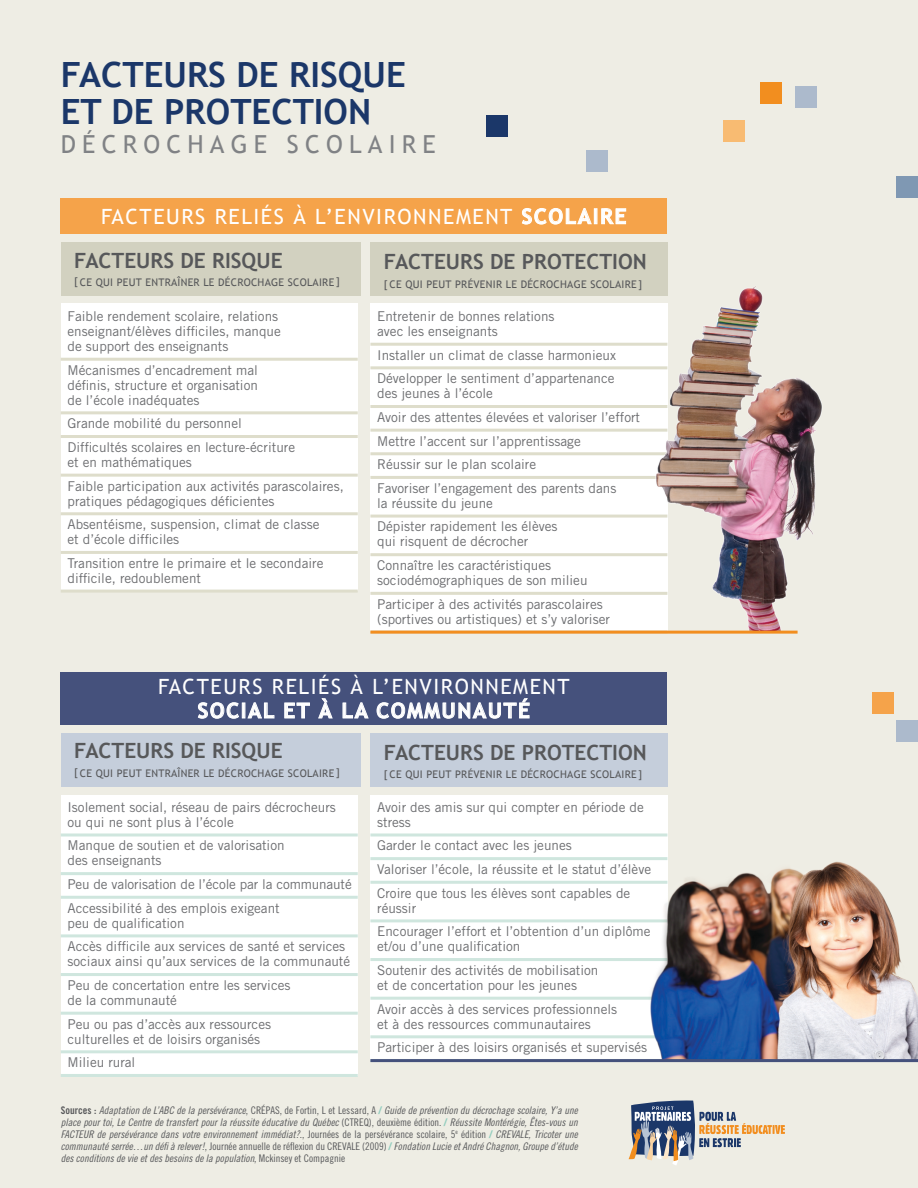
<style>
.page{position:relative;width:918px;height:1188px;background:#eeede4}
.page>*{position:absolute;margin:0;border:0;box-sizing:border-box;transform-origin:0 0}
.t1{font:700 34.8px/37.2px "Trebuchet MS";color:#1b3769}
.t2{font:24.9px "Trebuchet MS";letter-spacing:.25em;color:#808285}
.t3{font:700 21px "Trebuchet MS";color:#57585a}
.t4{font:21px "Trebuchet MS";letter-spacing:.075em;color:#fff}
.t5{font:700 21px "Trebuchet MS";letter-spacing:.075em;color:#fff}
.t6{font:13.5px/23.7px "Trade Gothic";color:#6c6d70}
.t7{font:italic 10.5px/12px "Trade Gothic Cond Eighteen";color:#57585a;text-align:justify}
.t8{font:10.5px "Trebuchet MS";letter-spacing:.025em;color:#57585a}
.s1{font-weight:700}
.s2{font-family:"Trade Gothic Bold Cond Twenty";font-style:normal}
.s3{font-style:normal}
.s4{font-family:"Trade Gothic";font-weight:700;font-style:normal;color:#92cdbe}
</style>
<div class="page">
<div style="left:370px;top:303px;width:297px;height:329px;background:#fff"></div>
<div style="left:61px;top:303px;width:297px;height:288px;background:#fff"></div>
<div style="left:370px;top:795px;width:297px;height:265px;background:#fff"></div>
<div style="left:61px;top:795px;width:297px;height:281px;background:#fff"></div>
<div style="left:61px;top:242px;width:300px;height:54px;background:#d2d1c0"></div>
<div style="left:61px;top:733px;width:300px;height:54px;background:#c5cedb"></div>
<div style="left:370px;top:242px;width:297px;height:54px;background:#d2d1c0"></div>
<div style="left:370px;top:733px;width:297px;height:54px;background:#c5cedb"></div>
<div style="left:61px;top:198px;width:606px;height:36px;background:#f5a34a"></div>
<svg style="left:522px;top:208px;width:70px;height:17px"></svg>
<div style="left:594px;top:208px;width:3px;height:16px;border:1px solid #fff"></div>
<svg style="left:601px;top:208px;width:25px;height:17px"></svg>
<div style="left:61px;top:672px;width:606px;height:53px;background:#45517c"></div>
<svg style="left:198px;top:702px;width:41px;height:17px"></svg>
<div style="left:242px;top:703px;width:3px;height:15px;border:1px solid #fff"></div>
<svg style="left:247px;top:702px;width:28px;height:17px"></svg>
<svg style="left:284px;top:702px;width:26px;height:17px"></svg>
<svg style="left:318px;top:698px;width:15px;height:21px"></svg>
<svg style="left:342px;top:702px;width:27px;height:17px"></svg>
<svg style="left:376px;top:698px;width:154px;height:21px"></svg>
<hr style="left:61px;top:358px;width:297px;height:3px;background:#deddcb">
<hr style="left:61px;top:411px;width:297px;height:3px;background:#deddcb">
<hr style="left:61px;top:435px;width:297px;height:3px;background:#deddcb">
<hr style="left:61px;top:474px;width:297px;height:3px;background:#deddcb">
<hr style="left:61px;top:512px;width:297px;height:3px;background:#deddcb">
<hr style="left:61px;top:551px;width:297px;height:3px;background:#deddcb">
<hr style="left:61px;top:590px;width:297px;height:3px;background:#deddcb">
<hr style="left:61px;top:833px;width:297px;height:3px;background:#cfe6de">
<hr style="left:61px;top:872px;width:297px;height:3px;background:#cfe6de">
<hr style="left:61px;top:896px;width:297px;height:3px;background:#cfe6de">
<hr style="left:61px;top:934px;width:297px;height:3px;background:#cfe6de">
<hr style="left:61px;top:973px;width:297px;height:3px;background:#cfe6de">
<hr style="left:61px;top:1012px;width:297px;height:3px;background:#cfe6de">
<hr style="left:61px;top:1050px;width:297px;height:3px;background:#cfe6de">
<hr style="left:61px;top:1074px;width:297px;height:3px;background:#cfe6de">
<hr style="left:370px;top:343px;width:297px;height:3px;background:#deddcb">
<hr style="left:370px;top:366px;width:297px;height:3px;background:#deddcb">
<hr style="left:370px;top:405px;width:297px;height:3px;background:#deddcb">
<hr style="left:370px;top:429px;width:297px;height:3px;background:#deddcb">
<hr style="left:370px;top:452px;width:297px;height:3px;background:#deddcb">
<hr style="left:370px;top:476px;width:297px;height:3px;background:#deddcb">
<hr style="left:370px;top:515px;width:297px;height:3px;background:#deddcb">
<hr style="left:370px;top:553px;width:297px;height:3px;background:#deddcb">
<hr style="left:370px;top:592px;width:297px;height:3px;background:#deddcb">
<hr style="left:370px;top:630px;width:297px;height:3px;background:#deddcb">
<hr style="left:370px;top:833px;width:297px;height:3px;background:#cfe6de">
<hr style="left:370px;top:857px;width:297px;height:3px;background:#cfe6de">
<hr style="left:370px;top:881px;width:297px;height:3px;background:#cfe6de">
<hr style="left:370px;top:919px;width:297px;height:3px;background:#cfe6de">
<hr style="left:370px;top:958px;width:297px;height:3px;background:#cfe6de">
<hr style="left:370px;top:997px;width:297px;height:3px;background:#cfe6de">
<hr style="left:370px;top:1035px;width:297px;height:3px;background:#cfe6de">
<div style="left:723px;top:120px;width:22px;height:21px;background:#f8bb72"></div>
<div style="left:760px;top:82px;width:22px;height:22px;background:#f28e1f"></div>
<div style="left:795px;top:86px;width:21px;height:22px;background:#acbacc"></div>
<div style="left:586px;top:150px;width:22px;height:22px;background:#acbacc"></div>
<div style="left:896px;top:176px;width:22px;height:22px;background:#7f98b3"></div>
<div style="left:486px;top:116px;width:22px;height:21px;background:#1b3769"></div>
<svg style="left:629px;top:1101px;width:156px;height:64px"></svg>
<img style="left:607px;top:275px;width:215px;height:356px">
<img style="left:617px;top:853px;width:301px;height:206px">
<div style="left:896px;top:720px;width:22px;height:22px;background:#acbacc"></div>
<div style="left:873px;top:692px;width:21px;height:22px;background:#f5a34a"></div>
<hr style="left:370px;top:631px;width:428px;height:3px;background:#f28e1f">
<hr style="left:370px;top:1059px;width:548px;height:3px;background:#45517c">
<h1 class="t1" style="left:61px;top:56px;width:347px">FACTEURS DE RISQUE<br>ET DE PROTECTION</h1>
<h2 class="t2" style="left:61px;top:129px;width:377px">DÉCROCHAGE SCOLAIRE</h2>
<h3 class="t4" style="left:101px;top:204px;width:527px">FACTEURS RELIÉS À L’ENVIRONNEMENT <span class="s1">SCOLAIRE</span></h3>
<h3 class="t3" style="left:74px;top:248px;width:210px">FACTEURS DE RISQUE</h3>
<p class="t8" style="left:74px;top:277px;width:267px">[ CE QUI PEUT ENTRAÎNER LE DÉCROCHAGE SCOLAIRE ]</p>
<p class="t6" style="left:68px;top:309px;width:215px;line-height:15px">Faible rendement scolaire, relations enseignant/élèves difficiles, manque de support des enseignants</p>
<p class="t6" style="left:68px;top:362px;width:192px;line-height:15px;text-align:justify">Mécanismes d’encadrement mal définis, structure et organisation de l’école inadéquates</p>
<p class="t6" style="left:68px;top:411px;width:229px">Grande mobilité du personnel<br>Difficultés scolaires en lecture-écriture</p>
<p class="t6" style="left:68px;top:450px;width:278px">et en mathématiques<br>Faible participation aux activités parascolaires,</p>
<p class="t6" style="left:68px;top:489px;width:253px">pratiques pédagogiques déficientes<br>Absentéisme, suspension, climat de classe</p>
<p class="t6" style="left:68px;top:527px;width:257px">et d’école difficiles<br>Transition entre le primaire et le secondaire</p>
<p class="t6" style="left:68px;top:566px;width:135px">difficile, redoublement</p>
<h3 class="t3" style="left:384px;top:249px;width:264px">FACTEURS DE PROTECTION</h3>
<p class="t8" style="left:384px;top:278px;width:260px">[ CE QUI PEUT PRÉVENIR LE DÉCROCHAGE SCOLAIRE ]</p>
<p class="t6" style="left:377px;top:309px;width:179px;line-height:15px">Entretenir de bonnes relations avec les enseignants</p>
<p class="t6" style="left:377px;top:343px;width:240px">Installer un climat de classe harmonieux<br>Développer le sentiment d’appartenance</p>
<p class="t6" style="left:377px;top:381px;width:264px">des jeunes à l’école<br>Avoir des attentes élevées et valoriser l’effort Mettre l’accent sur l’apprentissage<br>Réussir sur le plan scolaire<br>Favoriser l’engagement des parents dans</p>
<p class="t6" style="left:377px;top:491px;width:182px">la réussite du jeune<br>Dépister rapidement les élèves</p>
<p class="t6" style="left:377px;top:530px;width:175px">qui risquent de décrocher<br>Connaître les caractéristiques</p>
<p class="t6" style="left:377px;top:568px;width:227px">sociodémographiques de son milieu<br>Participer à des activités parascolaires</p>
<p class="t6" style="left:377px;top:607px;width:234px">(sportives ou artistiques) et s’y valoriser</p>
<h3 class="t4" style="left:158px;top:674px;width:413px">FACTEURS RELIÉS À L’ENVIRONNEMENT</h3>
<h3 class="t5" style="left:198px;top:698px;width:334px">SOCIAL ET À LA COMMUNAUTÉ</h3>
<h3 class="t3" style="left:74px;top:739px;width:210px">FACTEURS DE RISQUE</h3>
<p class="t8" style="left:74px;top:767px;width:267px">[ CE QUI PEUT ENTRAÎNER LE DÉCROCHAGE SCOLAIRE ]</p>
<p class="t6" style="left:68px;top:799px;width:270px;line-height:15px">Isolement social, réseau de pairs décrocheurs ou qui ne sont plus à l’école</p>
<p class="t6" style="left:68px;top:838px;width:219px;line-height:15px">Manque de soutien et de valorisation des enseignants</p>
<p class="t6" style="left:68px;top:872px;width:286px">Peu de valorisation de l’école par la communauté<br>Accessibilité à des emplois exigeant</p>
<p class="t6" style="left:68px;top:911px;width:279px">peu de qualification<br>Accès difficile aux services de santé et services</p>
<p class="t6" style="left:68px;top:949px;width:284px">sociaux ainsi qu’aux services de la communauté<br>Peu de concertation entre les services</p>
<p class="t6" style="left:68px;top:988px;width:205px">de la communauté<br>Peu ou pas d’accès aux ressources</p>
<p class="t6" style="left:68px;top:1027px;width:194px">culturelles et de loisirs organisés<br>Milieu rural</p>
<h3 class="t3" style="left:384px;top:740px;width:264px">FACTEURS DE PROTECTION</h3>
<p class="t8" style="left:384px;top:768px;width:260px">[ CE QUI PEUT PRÉVENIR LE DÉCROCHAGE SCOLAIRE ]</p>
<p class="t6" style="left:377px;top:799px;width:268px;line-height:15px">Avoir des amis sur qui compter en période de stress</p>
<p class="t6" style="left:377px;top:834px;width:275px">Garder le contact avec les jeunes<br>Valoriser l’école, la réussite et le statut d’élève<br>Croire que tous les élèves sont capables de</p>
<p class="t6" style="left:377px;top:896px;width:275px">réussir<br>Encourager l’effort et l’obtention d’un diplôme</p>
<p class="t6" style="left:377px;top:934px;width:223px">et/ou d’une qualification<br>Soutenir des activités de mobilisation</p>
<p class="t6" style="left:377px;top:973px;width:242px">et de concertation pour les jeunes<br>Avoir accès à des services professionnels</p>
<p class="t6" style="left:377px;top:1012px;width:271px">et à des ressources communautaires<br>Participer à des loisirs organisés et supervisés</p>
<p class="t7" style="left:61px;top:1104px;width:521px"><span class="s2">S o u r c e s :</span> AdaptationdeL’ABC delapersévérance<span class="s3">, C R É P A S , d e F o r t i n , L e t L e s s a r d , A</span> <span class="s4">/</span> Guidedepréventiondudécrochagescolaire,Y’aune placepourtoi,LeCentredetransfertpourlaréussiteéducativeduQuébec<span class="s3">( C T R E Q ) , d e u x i è m e é d i t i o n .</span> <span class="s4">/</span> RéussiteMontérégie,Êtes-vousun FACTEUR de persévérance dans votre environnement immédiat?<span class="s3">. , J o u r n é e s d e l a p e r s é v é r a n c e s c o l a i r e , 5</span> <sup>e</sup> <span class="s3">é d i t i o n</span> <span class="s4">/</span> CREVALE, Tricoter une communautéserrée…undéfiàrelever!<span class="s3">, J o u r n é e a n n u e l l e d e r éfl ex i o n d u C R E VA L E ( 2 0 0 9 )</span> <span class="s4">/</span> FondationLucieetAndréChagnon,Grouped’étude desconditionsdevieetdesbesoinsdelapopulation<span class="s3">, M c k i n s e y e t C o m p a g n i e</span></p>
</div>
